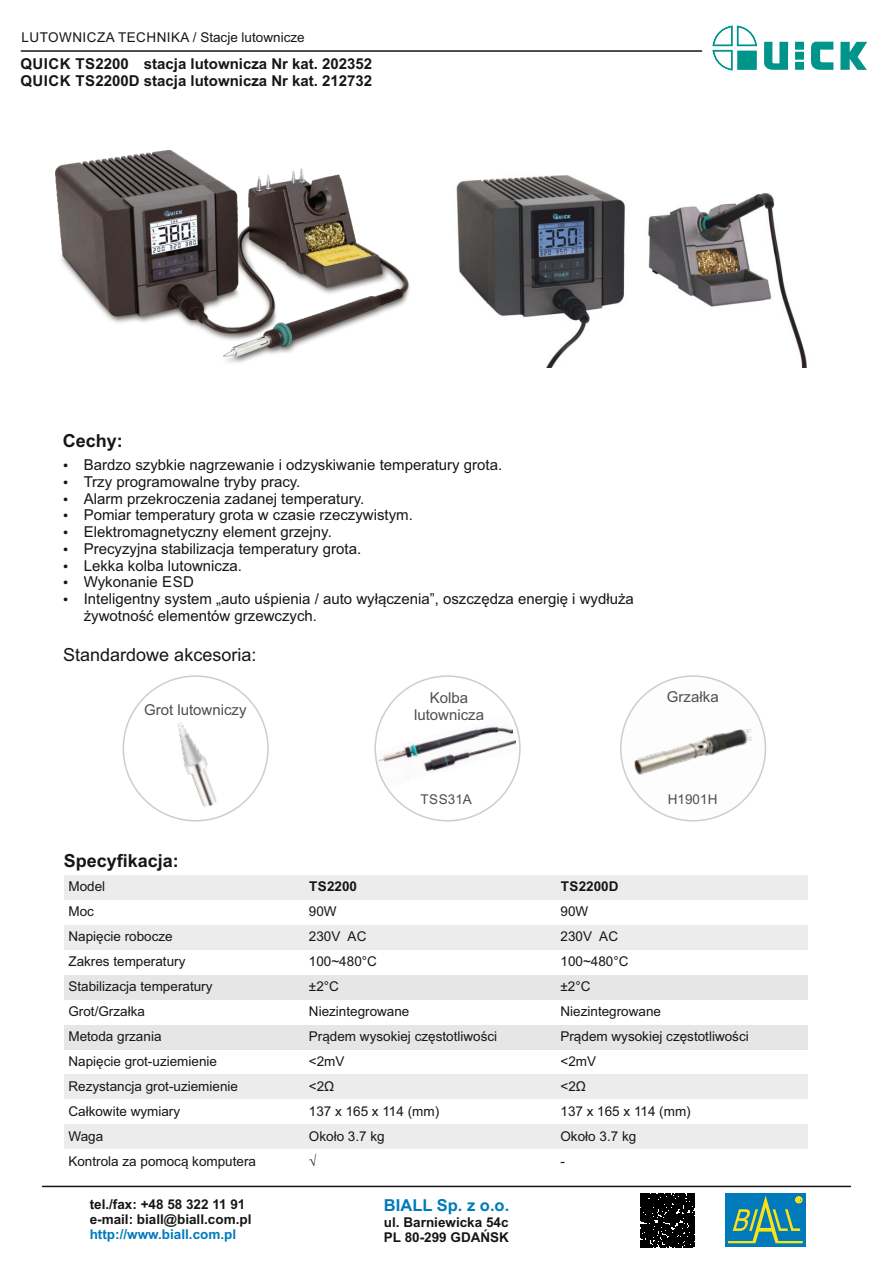
<style>
.page{position:relative;width:893px;height:1263px;background:#fff}
.page>*{position:absolute;margin:0;border:0;box-sizing:border-box;transform-origin:0 0}
.t1{font:18px "Arial";color:#151616}
.t2{font:700 18px "Arial";color:#151616}
.t3{font:700 16.5px "Arial";color:#007abb}
.t4{font:15px/16.8px "Arial";color:#151616}
.t5{font:700 15px "Arial";color:#151616}
.t6{font:15px/16.8px "Arial";color:#4e4e4d;text-align:center}
.t7{font:13.5px "Arial";color:#151616}
.t8{font:700 13.5px/15.1px "Arial";color:#151616}
.t9{font:13.5px "Arial";letter-spacing:.025em;color:#151616}
.t10{font:700 13.5px "Arial";color:#007abb}
.t11{font:13.5px "Arial";color:#4e4e4d}
</style>
<div class="page">
<hr style="left:21px;top:50px;width:681px;height:2px;background:#151616">
<div style="left:794px;top:41px;width:10px;height:9px;border:1px solid #fff"></div>
<div style="left:795px;top:42px;width:9px;height:8px;background:#00948b"></div>
<div style="left:794px;top:51px;width:10px;height:9px;border:1px solid #fff"></div>
<div style="left:795px;top:52px;width:9px;height:8px;background:#00948b"></div>
<div style="left:794px;top:61px;width:10px;height:9px;border:1px solid #fff"></div>
<div style="left:795px;top:62px;width:9px;height:8px;background:#00948b"></div>
<svg style="left:811px;top:41px;width:56px;height:29px"></svg>
<svg style="left:712px;top:25px;width:77px;height:46px"></svg>
<hr style="left:43px;top:1186px;width:807px;height:1px;background:#151616">
<div style="left:725px;top:1193px;width:81px;height:54px;background:#007abb"></div>
<svg style="left:728px;top:1195px;width:75px;height:48px"></svg>
<svg style="left:641px;top:1193px;width:53px;height:54px;background:#111"></svg>
<div style="left:64px;top:875px;width:241px;height:25px;background:#ececec"></div>
<div style="left:305px;top:875px;width:251px;height:25px;background:#ececec"></div>
<div style="left:556px;top:875px;width:252px;height:25px;background:#ececec"></div>
<div style="left:64px;top:925px;width:241px;height:25px;background:#ececec"></div>
<div style="left:305px;top:925px;width:251px;height:25px;background:#ececec"></div>
<div style="left:556px;top:925px;width:252px;height:25px;background:#ececec"></div>
<div style="left:64px;top:975px;width:241px;height:25px;background:#e6e6e6"></div>
<div style="left:305px;top:975px;width:251px;height:25px;background:#e6e6e6"></div>
<div style="left:556px;top:975px;width:252px;height:25px;background:#e6e6e6"></div>
<div style="left:64px;top:1024px;width:241px;height:25px;background:#e6e6e6"></div>
<div style="left:305px;top:1024px;width:251px;height:25px;background:#e6e6e6"></div>
<div style="left:556px;top:1024px;width:252px;height:25px;background:#e6e6e6"></div>
<div style="left:64px;top:1074px;width:241px;height:25px;background:#ececec"></div>
<div style="left:305px;top:1074px;width:251px;height:25px;background:#ececec"></div>
<div style="left:556px;top:1074px;width:252px;height:25px;background:#ececec"></div>
<div style="left:64px;top:1124px;width:241px;height:25px;background:#ececec"></div>
<div style="left:305px;top:1124px;width:251px;height:25px;background:#ececec"></div>
<div style="left:556px;top:1124px;width:252px;height:25px;background:#ececec"></div>
<img style="left:634px;top:729px;width:118px;height:45px">
<img style="left:377px;top:715px;width:141px;height:73px">
<img style="left:456px;top:175px;width:351px;height:192px">
<img style="left:56px;top:150px;width:354px;height:213px">
<img style="left:178px;top:722px;width:39px;height:85px">
<p class="t9" style="left:22px;top:32px;width:285px">LUTOWNICZA TECHNIKA / Stacje lutownicze</p>
<p class="t5" style="left:20px;top:58px;width:353px">QUICK TS2200 stacja lutownicza Nr kat. 202352</p>
<p class="t5" style="left:20px;top:75px;width:353px">QUICK TS2200D stacja lutownicza Nr kat. 212732</p>
<h1 class="t2" style="left:63px;top:434px;width:62px">Cechy:</h1>
<p class="t4" style="left:63px;top:458px;width:441px">• Bardzo szybkie nagrzewanie i odzyskiwanie temperatury grota.</p>
<p class="t4" style="left:63px;top:475px;width:239px">• Trzy programowalne tryby pracy.</p>
<p class="t4" style="left:63px;top:491px;width:303px">• Alarm przekroczenia zadanej temperatury.</p>
<p class="t4" style="left:63px;top:508px;width:352px">• Pomiar temperatury grota w czasie rzeczywistym.</p>
<p class="t4" style="left:63px;top:525px;width:270px">• Elektromagnetyczny element grzejny.</p>
<p class="t4" style="left:63px;top:542px;width:300px">• Precyzyjna stabilizacja temperatury grota.</p>
<p class="t4" style="left:63px;top:558px;width:181px">• Lekka kolba lutownicza.</p>
<p class="t4" style="left:63px;top:575px;width:133px">• Wykonanie ESD</p>
<p class="t4" style="left:84px;top:592px;width:552px;text-indent:-21px">• Inteligentny system „auto uśpienia / auto wyłączenia”, oszczędza energię i wydłuża żywotność elementów grzewczych.</p>
<h1 class="t1" style="left:63px;top:648px;width:195px">Standardowe akcesoria:</h1>
<p class="t6" style="left:144px;top:703px;width:104px">Grot lutowniczy</p>
<p class="t6" style="left:414px;top:691px;width:72px">Kolba lutownicza</p>
<p class="t11" style="left:420px;top:794px;width:53px">TSS31A</p>
<p class="t6" style="left:667px;top:690px;width:53px">Grzałka</p>
<p class="t11" style="left:668px;top:794px;width:51px">H1901H</p>
<h1 class="t2" style="left:64px;top:853px;width:117px">Specyfikacja:</h1>
<p class="t7" style="left:68px;top:882px;width:38px">Model</p>
<p class="t8" style="left:309px;top:880px;width:49px">TS2200</p>
<p class="t8" style="left:561px;top:880px;width:59px">TS2200D</p>
<p class="t7" style="left:68px;top:906px;width:27px">Moc</p>
<p class="t7" style="left:309px;top:906px;width:29px">90W</p>
<p class="t7" style="left:560px;top:906px;width:29px">90W</p>
<p class="t7" style="left:68px;top:931px;width:106px">Napięcie robocze</p>
<p class="t7" style="left:309px;top:931px;width:59px">230V AC</p>
<p class="t7" style="left:560px;top:931px;width:59px">230V AC</p>
<p class="t7" style="left:68px;top:956px;width:119px">Zakres temperatury</p>
<p class="t7" style="left:309px;top:956px;width:70px">100~480°C</p>
<p class="t7" style="left:560px;top:956px;width:70px">100~480°C</p>
<p class="t7" style="left:68px;top:981px;width:146px">Stabilizacja temperatury</p>
<p class="t7" style="left:309px;top:981px;width:32px">±2°C</p>
<p class="t7" style="left:560px;top:981px;width:32px">±2°C</p>
<p class="t7" style="left:68px;top:1006px;width:78px">Grot/Grzałka</p>
<p class="t7" style="left:309px;top:1006px;width:102px">Niezintegrowane</p>
<p class="t7" style="left:560px;top:1006px;width:102px">Niezintegrowane</p>
<p class="t7" style="left:68px;top:1031px;width:95px">Metoda grzania</p>
<p class="t7" style="left:309px;top:1031px;width:190px">Prądem wysokiej częstotliwości</p>
<p class="t7" style="left:560px;top:1031px;width:190px">Prądem wysokiej częstotliwości</p>
<p class="t7" style="left:68px;top:1056px;width:150px">Napięcie grot-uziemienie</p>
<p class="t7" style="left:309px;top:1056px;width:37px">&lt;2mV</p>
<p class="t7" style="left:560px;top:1056px;width:37px">&lt;2mV</p>
<p class="t7" style="left:68px;top:1081px;width:171px">Rezystancja grot-uziemienie</p>
<p class="t7" style="left:309px;top:1081px;width:27px">&lt;2Ω</p>
<p class="t7" style="left:560px;top:1081px;width:27px">&lt;2Ω</p>
<p class="t7" style="left:68px;top:1106px;width:113px">Całkowite wymiary</p>
<p class="t7" style="left:309px;top:1106px;width:132px">137 x 165 x 114 (mm)</p>
<p class="t7" style="left:560px;top:1106px;width:132px">137 x 165 x 114 (mm)</p>
<p class="t7" style="left:68px;top:1131px;width:36px">Waga</p>
<p class="t7" style="left:309px;top:1131px;width:77px">Około 3.7 kg</p>
<p class="t7" style="left:560px;top:1131px;width:77px">Około 3.7 kg</p>
<p class="t7" style="left:68px;top:1156px;width:189px">Kontrola za pomocą komputera</p>
<p class="t7" style="left:309px;top:1156px;width:9px">√</p>
<p class="t7" style="left:560px;top:1156px;width:6px">-</p>
<p class="t8" style="left:90px;top:1198px;width:163px">tel./fax: +48 58 322 11 91 e-mail: biall@biall.com.pl</p>
<p class="t10" style="left:90px;top:1229px;width:148px">http://www.biall.com.pl</p>
<p class="t3" style="left:384px;top:1199px;width:127px">BIALL Sp. z o.o.</p>
<p class="t8" style="left:384px;top:1215px;width:127px">ul. Barniewicka 54c<br>PL 80-299 GDAŃSK</p>
</div>
